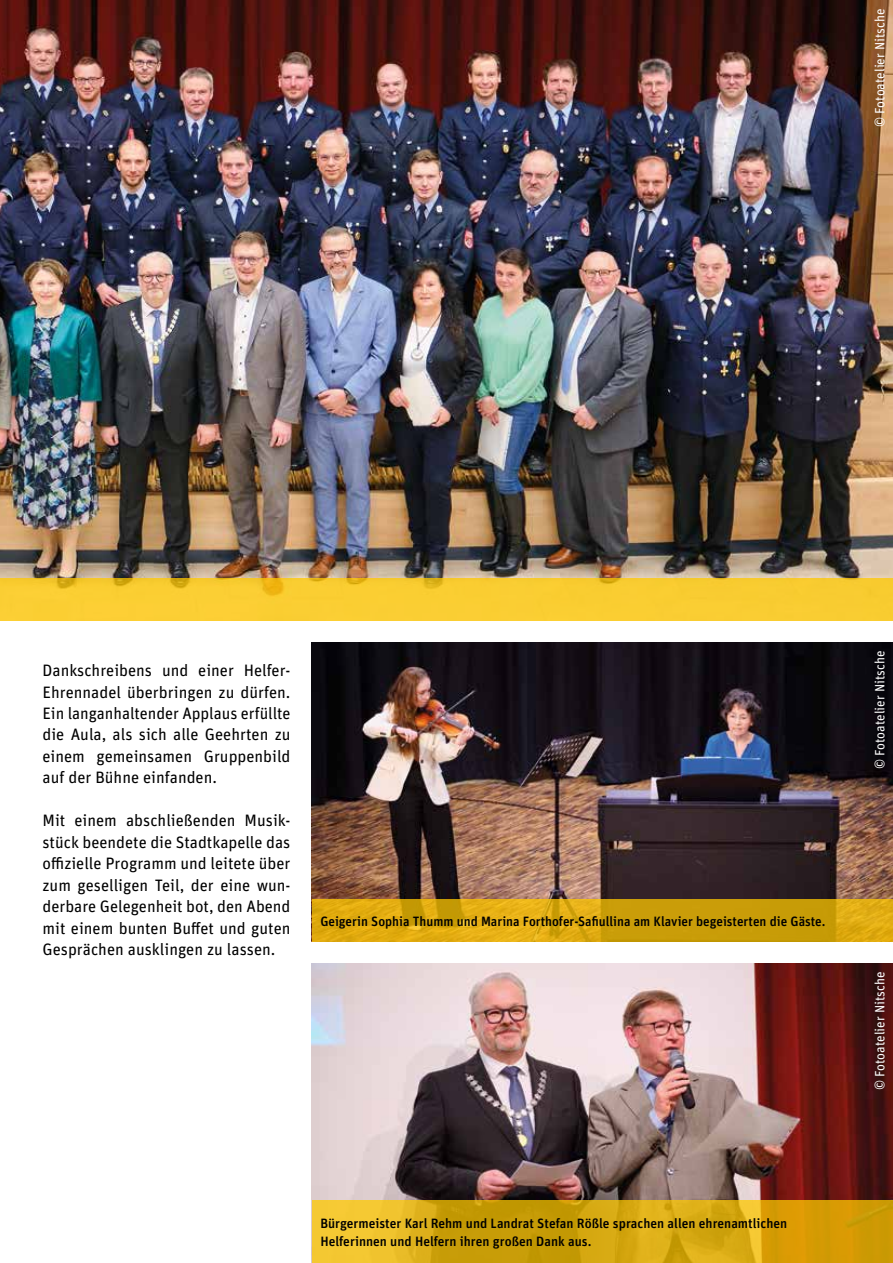
<style>
.page{position:relative;width:893px;height:1263px;background:#fff}
.page>*{position:absolute;margin:0;border:0;box-sizing:border-box;transform-origin:0 0}
.t1{font:16.5px/21.5px "Unit Pro";color:#000;text-align:justify}
.t2{font:500 13.5px/17.5px "Unit Pro";color:#000}
.t3{font:13.5px "Unit Pro";color:#fff}
</style>
<div class="page">
<img style="left:0;top:0;width:893px;height:579px">
<img style="left:312px;top:963px;width:581px;height:238px">
<img style="left:312px;top:642px;width:581px;height:258px">
<svg style="left:312px;top:900px;width:581px;height:42px"></svg>
<div style="left:0;top:579px;width:893px;height:42px;background:#face32"></div>
<svg style="left:312px;top:1201px;width:581px;height:62px"></svg>
<p class="t3" style="left:870px;top:127px;width:120px;rotate:-90deg">© Fotoatelier Nitsche</p>
<p class="t1" style="left:43px;top:659px;width:250px">Dankschreibens und einer Helfer-Ehrennadel überbringen zu dürfen.<br>Ein langanhaltender Applaus erfüllte die Aula, als sich alle Geehrten zu einem gemeinsamen Gruppenbild auf der Bühne einfanden.</p>
<p class="t1" style="left:43px;top:809px;width:250px">Mit einem abschließenden Musik&shy;stück beendete die Stadtkapelle das offizielle Programm und leitete über zum geselligen Teil, der eine wun&shy;derbare Gelegenheit bot, den Abend mit einem bunten Buffet und guten Gesprächen ausklingen zu lassen.</p>
<p class="t2" style="left:320px;top:912px;width:507px">Geigerin Sophia Thumm und Marina Forthofer-Safiullina am Klavier begeisterten die Gäste.</p>
<p class="t3" style="left:870px;top:769px;width:120px;rotate:-90deg">© Fotoatelier Nitsche</p>
<p class="t3" style="left:870px;top:1090px;width:120px;rotate:-90deg">© Fotoatelier Nitsche</p>
<p class="t2" style="left:320px;top:1214px;width:468px">Bürgermeister Karl Rehm und Landrat Stefan Rößle sprachen allen ehrenamtlichen<br>Helferinnen und Helfern ihren großen Dank aus.</p>
</div>
